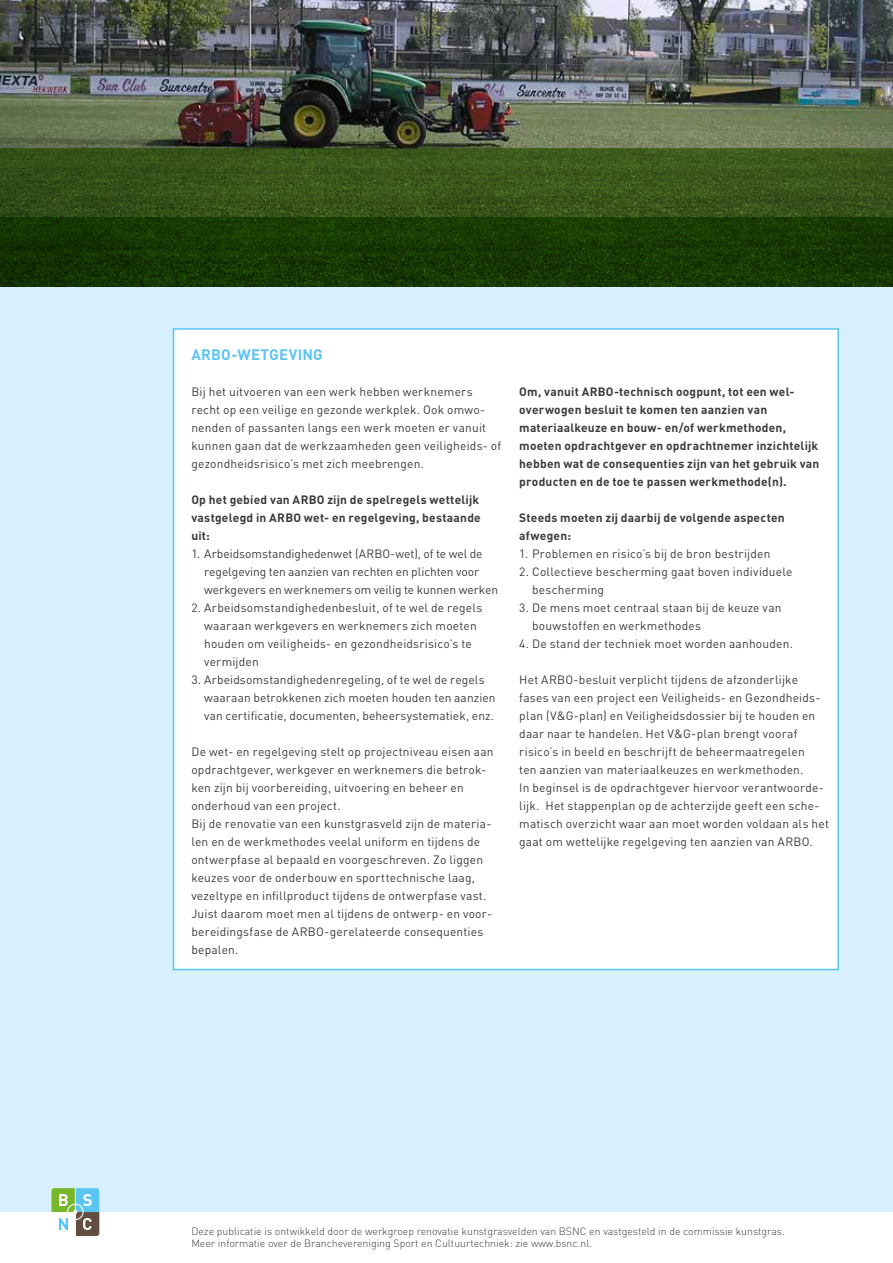
<style>
.page{position:relative;width:893px;height:1263px;background:#fff}
.page>*{position:absolute;margin:0;border:0;box-sizing:border-box;transform-origin:0 0}
.t1{font:700 15px "DIN";letter-spacing:.01em;color:#5bc5f2}
.t2{font:12px/18px "DIN";letter-spacing:.015em;color:#3c3c3b}
.t3{font:700 12px/18px "DIN";letter-spacing:.015em;color:#3c3c3b}
.t4{font:12px/18px "DIN";letter-spacing:-.005em;color:#3c3c3b}
.t5{font:300 10.5px/12.6px "DIN";color:#3c3c3b}
</style>
<div class="page">
<img style="left:0;top:0;width:893px;height:149px">
<div style="left:0;top:287px;width:893px;height:925px;background:#d8effd"></div>
<svg style="left:51px;top:1188px;width:48px;height:48px"></svg>
<svg style="left:0;top:149px;width:893px;height:69px;background:#37541a"></svg>
<svg style="left:0;top:218px;width:893px;height:69px;background:#173803"></svg>
<div style="left:173px;top:328px;width:666px;height:642px;background:#fff;border:2px solid #5bc5f2"></div>
<p class="t1" style="left:191px;top:345px;width:133px">ARBO-WETGEVING</p>
<p class="t2" style="left:191px;top:382px;width:311px">Bij het uitvoeren van een werk hebben werknemers recht op een veilige en gezonde werkplek. Ook omwo&shy;nenden of passanten langs een werk moeten er vanuit kunnen gaan dat de werkzaamheden geen veiligheids- of gezondheidsrisico’s met zich meebrengen.</p>
<p class="t3" style="left:191px;top:490px;width:291px">Op het gebied van ARBO zijn de spelregels wettelijk vastgelegd in ARBO wet- en regelgeving, bestaande uit:</p>
<p class="t4" style="left:204px;top:544px;width:296px;text-indent:-13px">1. Arbeidsomstandighedenwet (ARBO-wet), of te wel de regelgeving ten aanzien van rechten en plichten voor werkgevers en werknemers om veilig te kunnen werken</p>
<p class="t2" style="left:204px;top:598px;width:280px;text-indent:-13px">2. Arbeidsomstandighedenbesluit, of te wel de regels waaraan werkgevers en werknemers zich moeten houden om veiligheids- en gezondheidsrisico’s te vermijden</p>
<p class="t2" style="left:204px;top:670px;width:293px;text-indent:-13px">3. Arbeidsomstandighedenregeling, of te wel de regels waaraan betrokkenen zich moeten houden ten aanzien van certificatie, documenten, beheersystematiek, enz.</p>
<p class="t2" style="left:191px;top:742px;width:304px">De wet- en regelgeving stelt op projectniveau eisen aan opdrachtgever, werkgever en werknemers die betrok&shy;ken zijn bij voorbereiding, uitvoering en beheer en onderhoud van een project.<br>Bij de renovatie van een kunstgrasveld zijn de materia&shy;len en de werkmethodes veelal uniform en tijdens de ontwerpfase al bepaald en voorgeschreven. Zo liggen keuzes voor de onderbouw en sporttechnische laag, vezeltype en infillproduct tijdens de ontwerpfase vast.<br>Juist daarom moet men al tijdens de ontwerp- en voor&shy;bereidingsfase de ARBO-gerelateerde consequenties bepalen.</p>
<p class="t3" style="left:519px;top:382px;width:302px">Om, vanuit ARBO-technisch oogpunt, tot een wel&shy;overwogen besluit te komen ten aanzien van materiaalkeuze en bouw- en/of werkmethoden, moeten opdrachtgever en opdrachtnemer inzichtelijk hebben wat de consequenties zijn van het gebruik van producten en de toe te passen werkmethode(n).</p>
<p class="t3" style="left:519px;top:508px;width:267px">Steeds moeten zij daarbij de volgende aspecten afwegen:</p>
<p class="t2" style="left:519px;top:544px;width:253px">1. Problemen en risico’s bij de bron bestrijden</p>
<p class="t2" style="left:532px;top:562px;width:262px;text-indent:-13px">2. Collectieve bescherming gaat boven individuele bescherming</p>
<p class="t2" style="left:532px;top:598px;width:251px;text-indent:-13px">3. De mens moet centraal staan bij de keuze van bouwstoffen en werkmethodes</p>
<p class="t2" style="left:519px;top:634px;width:275px">4. De stand der techniek moet worden aanhouden.</p>
<p class="t2" style="left:519px;top:670px;width:311px">Het ARBO-besluit verplicht tijdens de afzonderlijke fases van een project een Veiligheids- en Gezondheids&shy;plan (V&amp;G-plan) en Veiligheidsdossier bij te houden en daar naar te handelen. Het V&amp;G-plan brengt vooraf risico’s in beeld en beschrijft de beheermaatregelen<br>ten aanzien van materiaalkeuzes en werkmethoden.<br>In beginsel is de opdrachtgever hiervoor verantwoorde&shy;lijk. Het stappenplan op de achterzijde geeft een sche&shy;matisch overzicht waar aan moet worden voldaan als het gaat om wettelijke regelgeving ten aanzien van ARBO.</p>
<p class="t5" style="left:191px;top:1225px;width:595px">Deze publicatie is ontwikkeld door de werkgroep renovatie kunstgrasvelden van BSNC en vastgesteld in de commissie kunstgras.<br>Meer informatie over de Branchevereniging Sport en Cultuurtechniek: zie www.bsnc.nl.</p>
</div>
